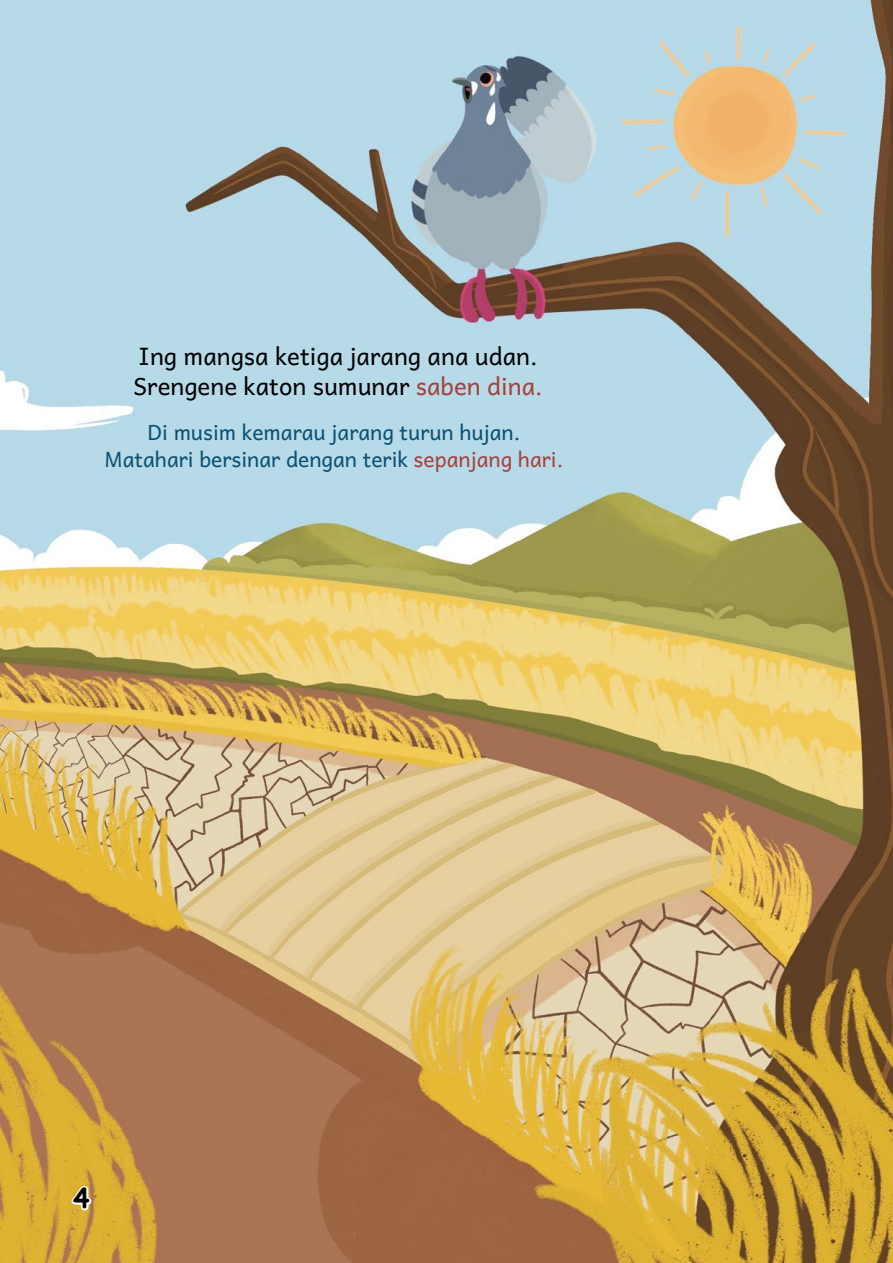
<style>
.page{position:relative;width:893px;height:1263px;background:#fff}
.page>*{position:absolute;margin:0;border:0;box-sizing:border-box;transform-origin:0 0}
.t1{font:700 27px "Comic Sans MS";color:#000}
.t2{font:24px/30px "Andika New Basic";color:#000}
.t3{font:21px/27px "Andika New Basic";color:#0b4f71;text-align:center}
.s1{color:#a5413c}
</style>
<div class="page">
<img style="left:0;top:0;width:893px;height:1263px">
<svg style="left:70px;top:1181px;width:24px;height:31px"></svg>
<p class="t2" style="left:133px;top:338px;width:411px">Ing mangsa ketiga jarang ana udan.<br>Srengene katon sumunar <span class="s1">saben dina.</span></p>
<p class="t3" style="left:104px;top:416px;width:460px">Di musim kemarau jarang turun hujan.<br>Matahari bersinar dengan terik <span class="s1">sepanjang hari.</span></p>
<p class="t1" style="left:73px;top:1178px;width:18px">4</p>
</div>
